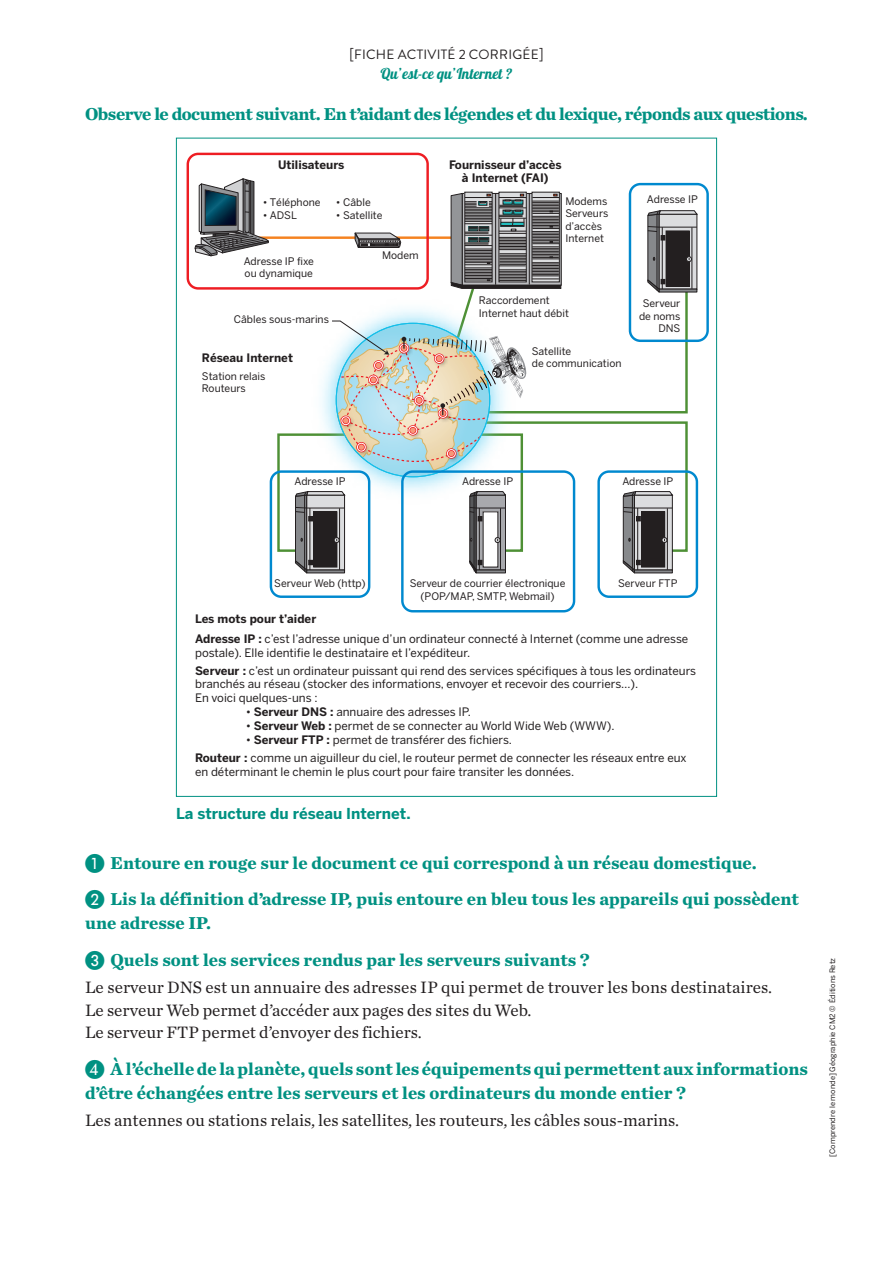
<style>
.page{position:relative;width:893px;height:1263px;background:#fff}
.page>*{position:absolute;margin:0;border:0;box-sizing:border-box;transform-origin:0 0}
.t1{font:700 18px/36.8px "Chronicle Text G1";color:#009182}
.t2{font:700 18px "Chronicle Text G1";letter-spacing:-.025em;color:#009182}
.t3{font:17.25px/22.5px "Chronicle Text G1";color:#231f20}
.t4{font:700 15px "Benton Sans";color:#009182}
.t5{font:15px "Lobster 1.4";color:#009182}
.t6{font:13.5px "Brandon Grotesque";letter-spacing:.02em;color:#231f20}
.t7{font:11.55px/17.5px "Benton Sans";color:#231f20}
.t8{font:700 11.55px/14px "Benton Sans";color:#231f20;text-align:center}
.t9{font:10.35px/12.5px "Benton Sans";color:#231f20}
.t10{font:7.5px "Benton Sans";color:#231f20}
.s1{font-weight:700}
</style>
<div class="page">
<hr style="left:258px;top:236px;width:193px;height:3px;background:#f58220">
<svg style="left:194px;top:178px;width:75px;height:78px"></svg>
<svg style="left:276px;top:193px;width:421px;height:381px"></svg>
<div style="left:187px;top:153px;width:242px;height:137px;border:2px solid #ee1d23;border-radius:10px"></div>
<div style="left:629px;top:183px;width:80px;height:159px;border:2px solid #0089cf;border-radius:10px"></div>
<div style="left:597px;top:470px;width:101px;height:128px;border:2px solid #0089cf;border-radius:10px"></div>
<div style="left:270px;top:470px;width:100px;height:128px;border:2px solid #0089cf;border-radius:10px"></div>
<div style="left:401px;top:470px;width:174px;height:142px;border:2px solid #0089cf;border-radius:10px"></div>
<p class="t6" style="left:350px;top:45px;width:195px">[FICHE ACTIVITÉ 2 CORRIGÉE]</p>
<p class="t5" style="left:380px;top:64px;width:133px">Qu’est-ce qu’Internet ?</p>
<h1 class="t2" style="left:85px;top:100px;width:724px">Observe le document suivant. En t’aidant des légendes et du lexique, réponds aux questions.</h1>
<p class="t8" style="left:278px;top:157px;width:68px">Utilisateurs</p>
<p class="t9" style="left:263px;top:196px;width:59px">• Téléphone</p>
<p class="t9" style="left:263px;top:209px;width:36px">• ADSL</p>
<p class="t9" style="left:244px;top:255px;width:72px">Adresse IP fixe ou dynamique</p>
<p class="t9" style="left:336px;top:196px;width:36px">• Câble</p>
<p class="t9" style="left:336px;top:209px;width:48px">• Satellite</p>
<p class="t9" style="left:382px;top:249px;width:38px">Modem</p>
<p class="t9" style="left:234px;top:313px;width:97px">Câbles sous-marins</p>
<p class="t8" style="left:202px;top:351px;width:93px">Réseau Internet</p>
<p class="t9" style="left:202px;top:369px;width:65px">Station relais<br>Routeurs</p>
<p class="t8" style="left:449px;top:157px;width:114px">Fournisseur d’accès à Internet (FAI)</p>
<p class="t9" style="left:565px;top:195px;width:44px">Modems<br>Serveurs d’accès<br>Internet</p>
<p class="t9" style="left:647px;top:193px;width:52px">Adresse IP</p>
<p class="t9" style="left:479px;top:294px;width:92px">Raccordement<br>Internet haut débit</p>
<p class="t9" style="left:532px;top:344px;width:91px">Satellite<br>de communication</p>
<p class="t9" style="left:639px;top:297px;width:43px;text-align:right">Serveur de noms<br>DNS</p>
<p class="t9" style="left:295px;top:475px;width:52px">Adresse IP</p>
<p class="t9" style="left:462px;top:475px;width:52px">Adresse IP</p>
<p class="t9" style="left:622px;top:475px;width:52px">Adresse IP</p>
<p class="t9" style="left:274px;top:577px;width:93px">Serveur Web (http)</p>
<p class="t7" style="left:195px;top:608px;width:495px;line-height:20.1px"><span class="s1">Les mots pour t’aider<br>Adresse IP :</span> c’est l’adresse unique d’un ordinateur connecté à Internet (comme une adresse</p>
<p class="t7" style="left:195px;top:644px;width:503px">postale). Elle identifie le destinataire et l’expéditeur.<br><span class="s1">Serveur :</span> c’est un ordinateur puissant qui rend des services spécifiques à tous les ordinateurs</p>
<p class="t7" style="left:195px;top:677px;width:445px;line-height:14px">branchés au réseau (stocker des informations, envoyer et recevoir des courriers…).<br>En voici quelques-uns :</p>
<p class="t7" style="left:246px;top:703px;width:227px">• <span class="s1">Serveur DNS :</span> annuaire des adresses IP.</p>
<p class="t7" style="left:246px;top:717px;width:370px">• <span class="s1">Serveur Web :</span> permet de se connecter au World Wide Web (WWW).</p>
<p class="t7" style="left:195px;top:731px;width:493px;text-indent:51px">• <span class="s1">Serveur FTP :</span> permet de transférer des fichiers.<br><span class="s1">Routeur :</span> comme un aiguilleur du ciel, le routeur permet de connecter les réseaux entre eux</p>
<p class="t7" style="left:195px;top:763px;width:381px">en déterminant le chemin le plus court pour faire transiter les données.</p>
<p class="t9" style="left:410px;top:577px;width:157px;text-align:center">Serveur de courrier électronique (POP/MAP, SMTP, Webmail)</p>
<p class="t9" style="left:618px;top:577px;width:61px">Serveur FTP</p>
<p class="t4" style="left:176px;top:805px;width:236px">La structure du réseau Internet.</p>
<h1 class="t1" style="left:85px;top:843px;width:715px">❶ Entoure en rouge sur le document ce qui correspond à un réseau domestique.<br>❷ Lis la définition d’adresse IP, puis entoure en bleu tous les appareils qui possèdent</h1>
<h1 class="t1" style="left:85px;top:904px;width:506px">une adresse IP.<br>❸ Quels sont les services rendus par les serveurs suivants ?</h1>
<h2 class="t3" style="left:85px;top:975px;width:689px">Le serveur DNS est un annuaire des adresses IP qui permet de trouver les bons destinataires.<br>Le serveur Web permet d’accéder aux pages des sites du Web.<br>Le serveur FTP permet d’envoyer des fichiers.</h2>
<h1 class="t1" style="left:85px;top:1056px;width:724px;line-height:24px">❹ À l’échelle de la planète, quels sont les équipements qui permettent aux informations d’être échangées entre les serveurs et les ordinateurs du monde entier ?</h1>
<h2 class="t3" style="left:85px;top:1107px;width:596px">Les antennes ou stations relais, les satellites, les routeurs, les câbles sous-marins.</h2>
<p class="t10" style="left:828px;top:1157px;width:200px;rotate:-90deg">[Comprendre le monde] Géographie CM2 © Éditions Retz</p>
</div>
